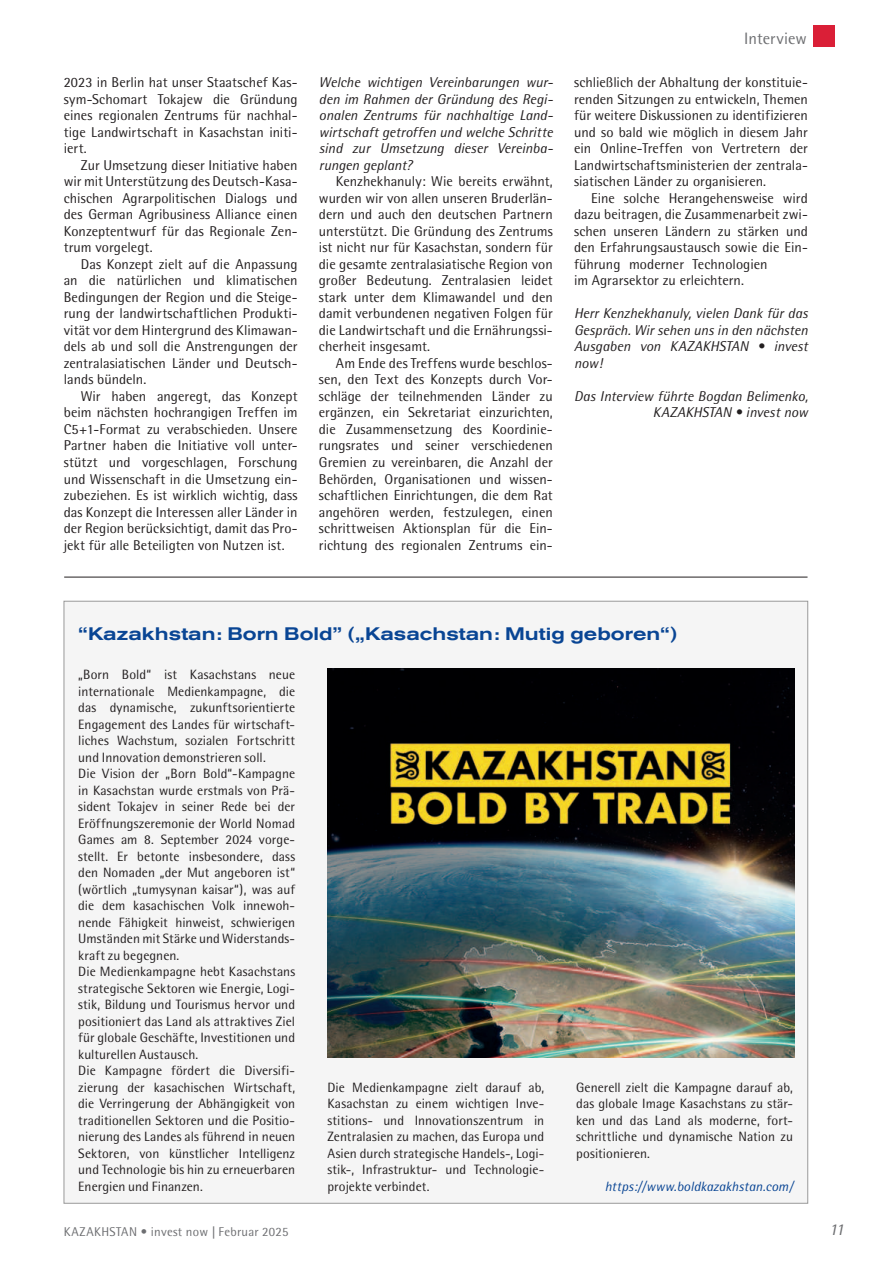
<style>
.page{position:relative;width:893px;height:1263px;background:#fff}
.page>*{position:absolute;margin:0;border:0;box-sizing:border-box;transform-origin:0 0}
.t1{font:500 expanded 18px "Akzidenz Grotesk BE";color:#094594}
.t2{font:16.5px "Rotis Semi Sans";letter-spacing:.005em;color:#6d6e71}
.t3{font:italic 16.5px "Rotis Semi Sans";color:#6d6e71}
.t4{font:14.25px/16.5px "Rotis Semi Sans";color:#231f20;text-align:justify}
.t5{font:italic 14.25px/16.5px "Rotis Semi Sans";color:#231f20}
.t6{font:13.5px/16.5px "Rotis Semi Sans";letter-spacing:.005em;color:#231f20;text-align:justify}
.t7{font:italic 13.5px "Rotis Semi Sans";color:#094594}
.t8{font:12.75px "Rotis Semi Sans";letter-spacing:.02em;color:#6d6e71}
.s1{font-family:"Meta Book Cyr"}
</style>
<div class="page">
<div style="left:813px;top:25px;width:21px;height:21px;background:#da1f37"></div>
<div style="left:64px;top:601px;width:744px;height:602px;background:#f5f5f5;border:1px solid #999"></div>
<img style="left:327px;top:669px;width:468px;height:388px">
<hr style="left:64px;top:577px;width:743px;height:1px;background:#231f20">
<p class="t4" style="left:64px;top:75px;width:235px">2023 in Berlin hat unser Staatschef Kas&shy;sym-Schomart Tokajew die Gründung eines regionalen Zentrums für nachhal&shy;tige Landwirtschaft in Kasachstan initi&shy;iert.</p>
<p class="t4" style="left:64px;top:158px;width:235px;text-indent:17px">Zur Umsetzung dieser Initiative haben wir mit Unterstützung des Deutsch-Kasa&shy;chischen Agrarpolitischen Dialogs und des German Agribusiness Alliance einen Konzeptentwurf für das Regionale Zen&shy;trum vorgelegt.</p>
<p class="t4" style="left:64px;top:257px;width:235px;text-indent:17px">Das Konzept zielt auf die Anpassung an die natürlichen und klimatischen Bedingungen der Region und die Steige&shy;rung der landwirtschaftlichen Produkti&shy;vität vor dem Hintergrund des Klimawan&shy;dels ab und soll die Anstrengungen der zentralasiatischen Länder und Deutsch&shy;lands bündeln.</p>
<p class="t4" style="left:64px;top:389px;width:235px;text-indent:17px">Wir haben angeregt, das Konzept beim nächsten hochrangigen Treffen im C5+1-Format zu verabschieden. Unsere Partner haben die Initiative voll unter&shy;stützt und vorgeschlagen, Forschung und Wissenschaft in die Umsetzung ein&shy;zubeziehen. Es ist wirklich wichtig, dass das Konzept die Interessen aller Länder in der Region berücksichtigt, damit das Pro&shy;jekt für alle Beteiligten von Nutzen ist.</p>
<p class="t5" style="left:319px;top:75px;width:235px">Welche wichtigen Vereinbarungen wur&shy;den im Rahmen der Gründung des Regi&shy;onalen Zentrums für nachhaltige Land&shy;wirtschaft getroffen und welche Schritte sind zur Umsetzung dieser Vereinba&shy;rungen geplant?</p>
<p class="t4" style="left:319px;top:174px;width:235px;text-indent:17px">Kenzhekhanuly: Wie bereits erwähnt, wurden wir von allen unseren Bruderlän&shy;dern und auch den deutschen Partnern unterstützt. Die Gründung des Zentrums ist nicht nur für Kasachstan, sondern für die gesamte zentralasiatische Region von großer Bedeutung. Zentralasien leidet stark unter dem Klimawandel und den damit verbundenen negativen Folgen für die Landwirtschaft und die Ernährungssi&shy;cherheit insgesamt.</p>
<p class="t4" style="left:319px;top:356px;width:235px;text-indent:17px">Am Ende des Treffens wurde beschlos&shy;sen, den Text des Konzepts durch Vor&shy;schläge der teilnehmenden Länder zu ergänzen, ein Sekretariat einzurichten, die Zusammensetzung des Koordinie&shy;rungsrates und seiner verschiedenen Gremien zu vereinbaren, die Anzahl der Behörden, Organisationen und wissen&shy;schaftlichen Einrichtungen, die dem Rat angehören werden, festzulegen, einen schrittweisen Aktionsplan für die Ein&shy;richtung des regionalen Zentrums ein-</p>
<p class="t2" style="left:744px;top:31px;width:64px">Interview</p>
<p class="t4" style="left:574px;top:75px;width:235px">schließlich der Abhaltung der konstituie&shy;renden Sitzungen zu entwickeln, Themen für weitere Diskussionen zu identifizieren und so bald wie möglich in diesem Jahr ein Online-Treffen von Vertretern der Landwirtschaftsministerien der zentrala&shy;siatischen Länder zu organisieren.</p>
<p class="t4" style="left:574px;top:191px;width:235px;text-align:left;text-indent:17px">Eine solche Herangehensweise wird dazu beitragen, die Zusammenarbeit zwi&shy;schen unseren Ländern zu stärken und den Erfahrungsaustausch sowie die Ein&shy;führung moderner Technologien<br>im Agrarsektor zu erleichtern.</p>
<p class="t5" style="left:574px;top:306px;width:235px;text-align:justify">Herr Kenzhekhanuly, vielen Dank für das Gespräch. Wir sehen uns in den nächsten Ausgaben von KAZAKHSTAN • invest now!</p>
<p class="t5" style="left:574px;top:389px;width:235px;text-align:right">Das Interview führte Bogdan Belimenko,<br>KAZAKHSTAN • invest now</p>
<p class="t1" style="left:78px;top:624px;width:600px">“Kazakhstan: Born Bold” („Kasachstan: Mutig geboren“)</p>
<p class="t6" style="left:78px;top:667px;width:218px;text-align:left">„Born Bold“ ist Kasachstans neue internationale Medienkampagne, die das dynamische, zukunftsorientierte Engagement des Landes für wirtschaft&shy;liches Wachstum, sozialen Fortschritt und Innovation demonstrieren soll.<br>Die Vision der „Born Bold“-Kampagne in Kasachstan wurde erstmals von Prä&shy;sident Tokajev in seiner Rede bei der Eröffnungszeremonie der World Nomad Games am 8. September 2024 vorge&shy;stellt. Er betonte insbesondere, dass den Nomaden „der Mut angeboren ist“ (wörtlich „tumysynan kaisar“), was auf die dem kasachischen Volk innewoh&shy;nende Fähigkeit hinweist, schwierigen Umständen mit Stärke und Widerstands&shy;kraft zu begegnen.<br>Die Medienkampagne hebt Kasachstans strategische Sektoren wie Energie, Logi&shy;stik, Bildung und Tourismus hervor und positioniert das Land als attraktives Ziel für globale Geschäfte, Investitionen und kulturellen Austausch.<br>Die Kampagne fördert die Diversifi&shy;zierung der kasachischen Wirtschaft, die Verringerung der Abhängigkeit von traditionellen Sektoren und die Positio&shy;nierung des Landes als führend in neuen Sektoren, von künstlicher Intelligenz und Technologie bis hin zu erneuerbaren Energien und Finanzen.</p>
<p class="t8" style="left:64px;top:1226px;width:226px">KAZAKHSTAN • invest now <span class="s1">|</span> Februar 2025</p>
<p class="t6" style="left:327px;top:1080px;width:218px">Die Medienkampagne zielt darauf ab, Kasachstan zu einem wichtigen Inve&shy;stitions- und Innovationszentrum in Zentralasien zu machen, das Europa und Asien durch strategische Handels-, Logi&shy;stik-, Infrastruktur- und Technologie&shy;projekte verbindet.</p>
<p class="t6" style="left:576px;top:1080px;width:218px">Generell zielt die Kampagne darauf ab, das globale Image Kasachstans zu stär&shy;ken und das Land als moderne, fort&shy;schrittliche und dynamische Nation zu positionieren.</p>
<p class="t7" style="left:605px;top:1180px;width:190px">https://www.boldkazakhstan.com/</p>
<p class="t3" style="left:829px;top:1222px;width:16px">11</p>
</div>
